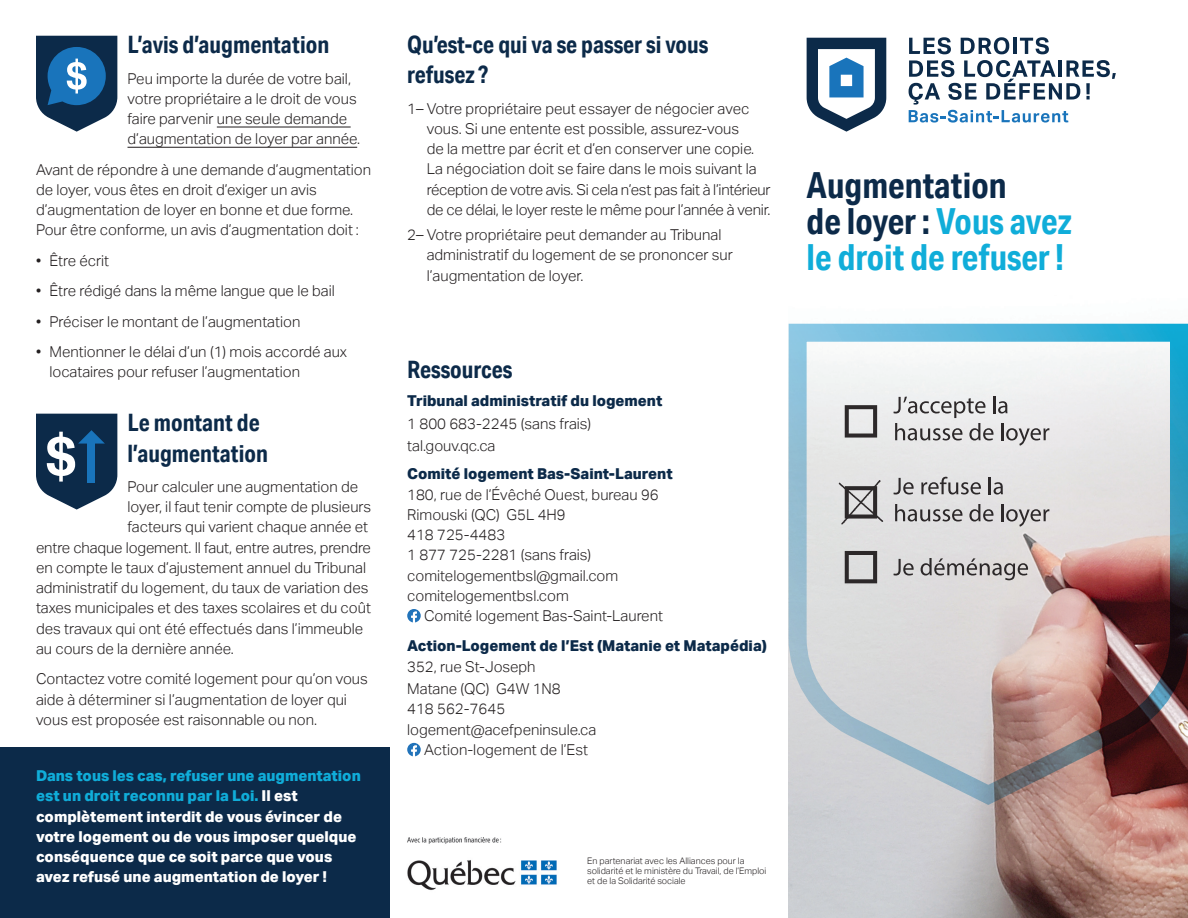
<style>
.page{position:relative;width:1188px;height:918px;background:#fff}
.page>*{position:absolute;margin:0;border:0;box-sizing:border-box;transform-origin:0 0}
.t1{font:700 36px/36px "Aktiv Grotesk Cd";color:#10add9}
.t2{font:700 36px "Aktiv Grotesk Cd";color:#0c2a49}
.t3{font:700 24px/30.3px "Aktiv Grotesk Cd";color:#0c2a49}
.t4{font:300 15px/20.2px "Aktiv Grotesk";color:#231f20}
.Intertitres{font:800 15px/20.2px "Aktiv Grotesk";color:#fff}
.Intertitres-2{font:800 15px "Aktiv Grotesk";color:#0c2a49}
.t5{font:300 9px/10.2px "Aktiv Grotesk";color:#231f20}
.s1{color:#10add9}
.s2{color:#0c2a49}
</style>
<div class="page">
<img style="left:789px;top:37px;width:399px;height:881px">
<hr style="left:217px;top:127px;width:134px;height:1px;background:#231f20">
<hr style="left:128px;top:147px;width:229px;height:1px;background:#231f20">
<svg style="left:788px;top:322px;width:400px;height:484px;background:#bfbcbf"></svg>
<div style="left:0;top:747px;width:389px;height:171px;background:#0c2a49"></div>
<svg style="left:807px;top:38px;width:79px;height:94px"></svg>
<svg style="left:909px;top:37px;width:42px;height:17px"></svg>
<svg style="left:961px;top:37px;width:48px;height:17px"></svg>
<hr style="left:1013px;top:38px;width:4px;height:16px;background:#0c2a49">
<svg style="left:1020px;top:37px;width:29px;height:17px"></svg>
<svg style="left:909px;top:60px;width:207px;height:63px"></svg>
<svg style="left:407px;top:609px;width:14px;height:13px"></svg>
<svg style="left:407px;top:743px;width:14px;height:13px"></svg>
<svg style="left:845px;top:551px;width:32px;height:32px"></svg>
<svg style="left:845px;top:405px;width:32px;height:33px"></svg>
<svg style="left:839px;top:480px;width:44px;height:45px;background:#aaa8a9"></svg>
<svg style="left:893px;top:396px;width:156px;height:50px;background:#cccbcc"></svg>
<svg style="left:893px;top:478px;width:21px;height:17px"></svg>
<svg style="left:921px;top:477px;width:60px;height:18px"></svg>
<svg style="left:989px;top:477px;width:14px;height:18px"></svg>
<svg style="left:895px;top:504px;width:67px;height:18px"></svg>
<svg style="left:969px;top:504px;width:25px;height:18px"></svg>
<svg style="left:1001px;top:504px;width:48px;height:23px"></svg>
<svg style="left:893px;top:559px;width:21px;height:17px"></svg>
<svg style="left:921px;top:558px;width:107px;height:22px;background:#b4b0b1"></svg>
<svg style="left:36px;top:36px;width:81px;height:96px;background:#376389"></svg>
<svg style="left:36px;top:414px;width:81px;height:96px"></svg>
<img style="left:407px;top:838px;width:150px;height:52px">
<p class="t3" style="left:128px;top:29px;width:203px">L’avis d’augmentation</p>
<p class="t4" style="left:128px;top:68px;width:234px">Peu importe la durée de votre bail, votre propriétaire a le droit de vous faire parvenir une seule demande d’augmentation de loyer par année.</p>
<p class="t4" style="left:36px;top:159px;width:337px">Avant de répondre à une demande d’augmentation de loyer, vous êtes en droit d’exiger un avis d’augmentation de loyer en bonne et due forme.<br>Pour être conforme, un avis d’augmentation doit :</p>
<p class="t4" style="left:50px;top:250px;width:61px">Être écrit</p>
<p class="t4" style="left:50px;top:281px;width:287px">Être rédigé dans la même langue que le bail</p>
<p class="t4" style="left:50px;top:311px;width:252px">Préciser le montant de l’augmentation</p>
<p class="t4" style="left:50px;top:342px;width:299px">Mentionner le délai d’un (1) mois accordé aux locataires pour refuser l’augmentation</p>
<p class="t3" style="left:128px;top:407px;width:142px">Le montant de l’augmentation</p>
<p class="t4" style="left:128px;top:477px;width:232px">Pour calculer une augmentation de</p>
<p class="t4" style="left:128px;top:497px;width:245px">loyer, il faut tenir compte de plusieurs</p>
<p class="t4" style="left:128px;top:517px;width:242px">facteurs qui varient chaque année et</p>
<p class="t4" style="left:36px;top:537px;width:336px">entre chaque logement. Il faut, entre autres, prendre</p>
<p class="t4" style="left:36px;top:558px;width:332px">en compte le taux d’ajustement annuel du Tribunal</p>
<p class="t4" style="left:36px;top:578px;width:334px">administratif du logement, du taux de variation des</p>
<p class="t4" style="left:36px;top:598px;width:336px">taxes municipales et des taxes scolaires et du coût</p>
<p class="t4" style="left:36px;top:618px;width:329px">des travaux qui ont été effectués dans l’immeuble</p>
<p class="t4" style="left:36px;top:639px;width:199px">au cours de la dernière année.</p>
<p class="t4" style="left:36px;top:669px;width:333px">Contactez votre comité logement pour qu’on vous aide à déterminer si l’augmentation de loyer qui vous est proposée est raisonnable ou non.</p>
<p class="Intertitres" style="left:36px;top:766px;width:326px"><span class="s1">Dans tous les cas, refuser une augmentation est un droit reconnu par la Loi.</span> Il est complètement interdit de vous évincer de votre logement ou de vous imposer quelque conséquence que ce soit parce que vous avez refusé une augmentation de loyer !</p>
<p class="t3" style="left:407px;top:29px;width:303px">Qu’est-ce qui va se passer si vous refusez ?</p>
<p class="t4" style="left:427px;top:98px;width:345px;text-indent:-20px">1– Votre propriétaire peut essayer de négocier avec vous. Si une entente est possible, assurez-vous<br>de la mettre par écrit et d’en conserver une copie.<br>La négociation doit se faire dans le mois suivant la réception de votre avis. Si cela n’est pas fait à l’intérieur de ce délai, le loyer reste le même pour l’année à venir.</p>
<p class="t4" style="left:427px;top:225px;width:308px;text-indent:-20px">2– Votre propriétaire peut demander au Tribunal administratif du logement de se prononcer sur l’augmentation de loyer.</p>
<p class="t3" style="left:407px;top:354px;width:106px">Ressources</p>
<p class="Intertitres-2" style="left:407px;top:392px;width:257px">Tribunal administratif du logement</p>
<p class="t4" style="left:407px;top:413px;width:186px">1 800 683-2245 (sans frais)</p>
<p class="t4" style="left:407px;top:436px;width:90px">tal.gouv.qc.ca</p>
<p class="Intertitres-2" style="left:407px;top:465px;width:267px">Comité logement Bas-Saint-Laurent</p>
<p class="t4" style="left:407px;top:484px;width:253px">180, rue de l’Évêché Ouest, bureau 96</p>
<p class="t4" style="left:407px;top:504px;width:160px">Rimouski (QC) G5L 4H9</p>
<p class="t4" style="left:407px;top:525px;width:100px">418 725-4483</p>
<p class="t4" style="left:407px;top:545px;width:186px">1 877 725-2281 (sans frais)</p>
<p class="t4" style="left:407px;top:565px;width:213px">comitelogementbsl@gmail.com</p>
<p class="t4" style="left:407px;top:585px;width:163px">comitelogementbsl.com</p>
<p class="t4" style="left:424px;top:606px;width:240px">Comité logement Bas-Saint-Laurent</p>
<p class="Intertitres-2" style="left:407px;top:637px;width:361px">Action-Logement de l’Est (Matanie et Matapédia)</p>
<p class="t4" style="left:407px;top:656px;width:130px">352, rue St-Joseph</p>
<p class="t4" style="left:407px;top:679px;width:155px">Matane (QC) G4W 1N8</p>
<p class="t4" style="left:407px;top:699px;width:100px">418 562-7645</p>
<p class="t4" style="left:407px;top:719px;width:191px">logement@acefpeninsule.ca</p>
<p class="t4" style="left:424px;top:740px;width:166px">Action-logement de l’Est</p>
<p class="t2" style="left:807px;top:163px;width:202px">Augmentation</p>
<p class="t1" style="left:807px;top:203px;width:266px"><span class="s2">de loyer :</span> Vous avez le droit de refuser !</p>
<p class="t5" style="left:587px;top:856px;width:181px">En partenariat avec les Alliances pour la solidarité et le ministère du Travail, de l’Emploi et de la Solidarité sociale</p>
</div>
